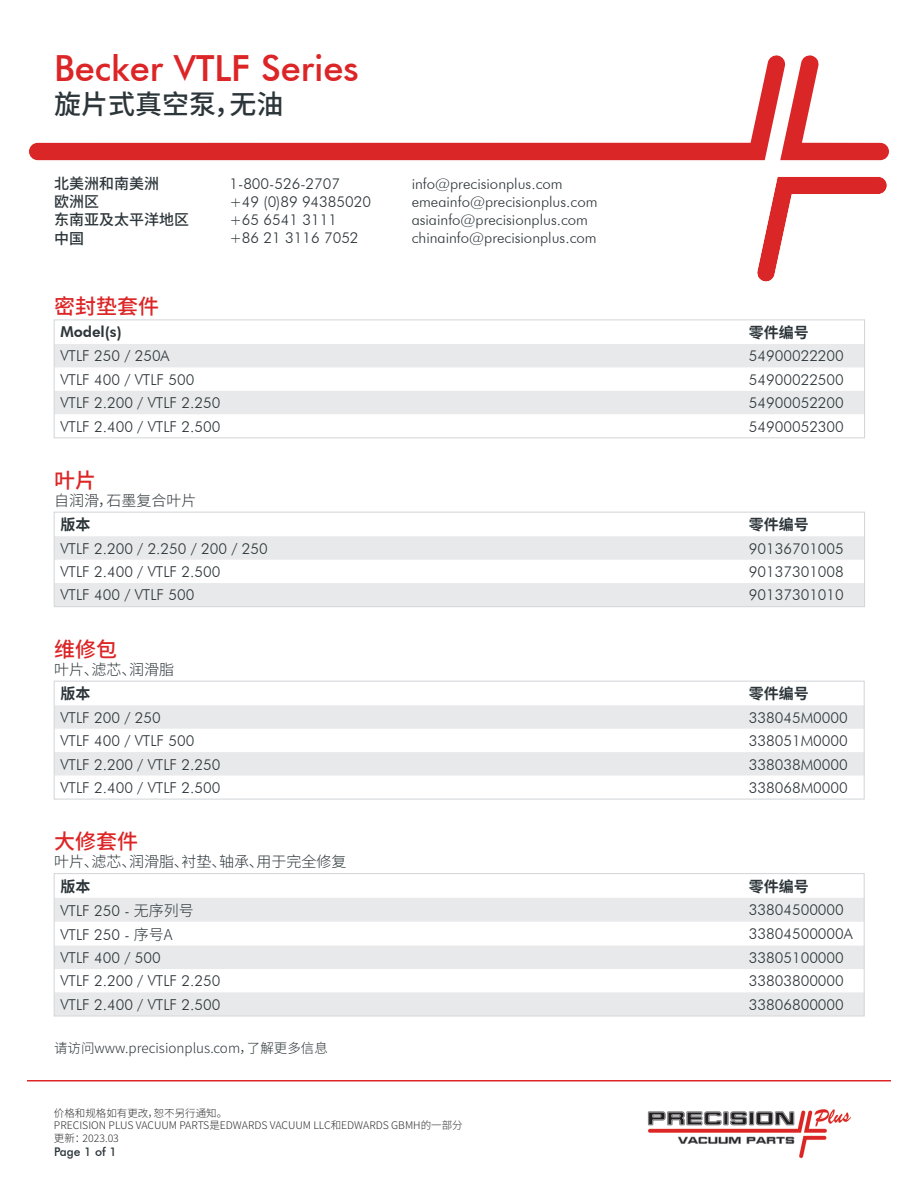
<style>
.page{position:relative;width:918px;height:1188px;background:#fff}
.page>*{position:absolute;margin:0;border:0;box-sizing:border-box;transform-origin:0 0}
.t1{font:500 36px "Futura BT";color:#dc2526}
.t2{font:500 27px "Source Han Sans SC";color:#2c3539}
.t3{font:500 21px "Source Han Sans SC";color:#dc2526}
.t4{font:300 15px "Futura BT";color:#2c3539}
.t5{font:300 15px "Source Han Sans SC";color:#2c3539}
.t6{font:700 15px "Source Han Sans SC";color:#2c3539}
.t7{font:500 15px "Source Han Sans SC";color:#2c3539}
.t8{font:800 15px "Futura BT";color:#2c3539}
.t9{font:300 13.5px "Source Han Sans SC";color:#2c3539}
.t10{font:500 12px "Futura BT";color:#2c3539}
.t11{font:300 10.5px "Source Han Sans SC";color:#312f30}
.s1{font-family:"Source Han Sans SC"}
</style>
<div class="page">
<svg style="left:56px;top:344px;width:807px;height:70px;fill:#e8e9eb"></svg>
<div style="left:54px;top:320px;width:811px;height:118px;border:1px solid #d2d4d7"></div>
<svg style="left:56px;top:536px;width:807px;height:69px;fill:#e8e9eb"></svg>
<div style="left:54px;top:512px;width:811px;height:95px;border:1px solid #d2d4d7"></div>
<svg style="left:56px;top:705px;width:806px;height:71px;fill:#e8e9eb"></svg>
<div style="left:54px;top:681px;width:810px;height:118px;border:1px solid #d2d4d7"></div>
<svg style="left:56px;top:898px;width:806px;height:116px;fill:#e8e9eb"></svg>
<div style="left:54px;top:873px;width:810px;height:143px;border:1px solid #d2d4d7"></div>
<svg style="left:36px;top:160px;width:846px;height:1px"></svg>
<svg style="left:29px;top:55px;width:751px;height:105px"></svg>
<svg style="left:780px;top:55px;width:109px;height:105px"></svg>
<svg style="left:757px;top:176px;width:130px;height:106px"></svg>
<img style="left:647px;top:1109px;width:205px;height:50px">
<hr style="left:27px;top:1080px;width:864px;height:2px;background:#dc2526">
<p class="t1" style="left:54px;top:47px;width:306px">Becker VTLF Series</p>
<p class="t2" style="left:54px;top:89px;width:231px">旋片式真空泵，无油</p>
<p class="t7" style="left:54px;top:175px;width:107px">北美洲和南美洲</p>
<p class="t7" style="left:54px;top:193px;width:46px">欧洲区</p>
<p class="t7" style="left:54px;top:211px;width:136px">东南亚及太平洋地区</p>
<p class="t7" style="left:54px;top:230px;width:31px">中国</p>
<p class="t4" style="left:230px;top:174px;width:112px">1-800-526-2707</p>
<p class="t4" style="left:230px;top:192px;width:143px">+49 (0)89 94385020</p>
<p class="t4" style="left:230px;top:210px;width:109px">+65 6541 3111</p>
<p class="t4" style="left:230px;top:229px;width:131px">+86 21 3116 7052</p>
<p class="t4" style="left:412px;top:174px;width:153px">info@precisionplus.com</p>
<p class="t4" style="left:412px;top:192px;width:187px">emeainfo@precisionplus.com</p>
<p class="t4" style="left:412px;top:210px;width:178px">asiainfo@precisionplus.com</p>
<p class="t4" style="left:412px;top:229px;width:187px">chinainfo@precisionplus.com</p>
<p class="t3" style="left:54px;top:294px;width:106px">密封垫套件</p>
<p class="t8" style="left:60px;top:323px;width:63px">Model(s)</p>
<p class="t6" style="left:749px;top:324px;width:61px">零件编号</p>
<p class="t4" style="left:60px;top:347px;width:111px">VTLF 250 / 250A</p>
<p class="t4" style="left:749px;top:347px;width:97px">54900022200</p>
<p class="t4" style="left:60px;top:370px;width:136px">VTLF 400 / VTLF 500</p>
<p class="t4" style="left:749px;top:370px;width:97px">54900022500</p>
<p class="t4" style="left:60px;top:394px;width:161px">VTLF 2.200 / VTLF 2.250</p>
<p class="t4" style="left:749px;top:394px;width:97px">54900052200</p>
<p class="t4" style="left:60px;top:417px;width:161px">VTLF 2.400 / VTLF 2.500</p>
<p class="t4" style="left:749px;top:417px;width:97px">54900052300</p>
<p class="t3" style="left:54px;top:468px;width:43px">叶片</p>
<p class="t6" style="left:60px;top:516px;width:31px">版本</p>
<p class="t6" style="left:749px;top:516px;width:61px">零件编号</p>
<p class="t4" style="left:60px;top:539px;width:209px">VTLF 2.200 / 2.250 / 200 / 250</p>
<p class="t4" style="left:749px;top:539px;width:97px">90136701005</p>
<p class="t4" style="left:60px;top:563px;width:161px">VTLF 2.400 / VTLF 2.500</p>
<p class="t4" style="left:749px;top:563px;width:97px">90137301008</p>
<p class="t4" style="left:60px;top:586px;width:136px">VTLF 400 / VTLF 500</p>
<p class="t4" style="left:749px;top:586px;width:97px">90137301010</p>
<p class="t5" style="left:54px;top:492px;width:144px">自润滑，石墨复合叶片</p>
<p class="t3" style="left:54px;top:637px;width:64px">维修包</p>
<p class="t6" style="left:60px;top:685px;width:31px">版本</p>
<p class="t6" style="left:749px;top:685px;width:61px">零件编号</p>
<p class="t4" style="left:60px;top:708px;width:102px">VTLF 200 / 250</p>
<p class="t4" style="left:749px;top:708px;width:100px">338045M0000</p>
<p class="t4" style="left:60px;top:732px;width:136px">VTLF 400 / VTLF 500</p>
<p class="t4" style="left:749px;top:732px;width:100px">338051M0000</p>
<p class="t4" style="left:60px;top:755px;width:161px">VTLF 2.200 / VTLF 2.250</p>
<p class="t4" style="left:749px;top:755px;width:100px">338038M0000</p>
<p class="t4" style="left:60px;top:778px;width:161px">VTLF 2.400 / VTLF 2.500</p>
<p class="t4" style="left:749px;top:778px;width:100px">338068M0000</p>
<p class="t5" style="left:54px;top:661px;width:121px">叶片、滤芯、润滑脂</p>
<p class="t3" style="left:54px;top:830px;width:85px">大修套件</p>
<p class="t6" style="left:60px;top:878px;width:31px">版本</p>
<p class="t6" style="left:749px;top:878px;width:61px">零件编号</p>
<p class="t4" style="left:60px;top:901px;width:135px">VTLF 250 - <span class="s1">无序列号</span></p>
<p class="t4" style="left:749px;top:901px;width:97px">33804500000</p>
<p class="t4" style="left:60px;top:925px;width:114px">VTLF 250 - <span class="s1">序号A</span></p>
<p class="t4" style="left:749px;top:925px;width:105px">33804500000A</p>
<p class="t4" style="left:60px;top:949px;width:102px">VTLF 400 / 500</p>
<p class="t4" style="left:749px;top:949px;width:97px">33805100000</p>
<p class="t4" style="left:60px;top:972px;width:161px">VTLF 2.200 / VTLF 2.250</p>
<p class="t4" style="left:749px;top:972px;width:97px">33803800000</p>
<p class="t4" style="left:60px;top:995px;width:161px">VTLF 2.400 / VTLF 2.500</p>
<p class="t4" style="left:749px;top:995px;width:97px">33806800000</p>
<p class="t5" style="left:54px;top:853px;width:294px">叶片、滤芯、润滑脂、衬垫、轴承、用于完全修复</p>
<p class="t9" style="left:54px;top:1041px;width:275px">请访问www.precisionplus.com，了解更多信息</p>
<p class="t11" style="left:54px;top:1107px;width:175px">价格和规格如有更改，恕不另行通知。</p>
<p class="t11" style="left:54px;top:1120px;width:410px">PRECISION PLUS VACUUM PARTS是EDWARDS VACUUM LLC和EDWARDS GBMH的一部分</p>
<p class="t11" style="left:54px;top:1132px;width:66px">更新：2023.03</p>
<p class="t10" style="left:54px;top:1145px;width:64px">Page 1 of 1</p>
</div>
